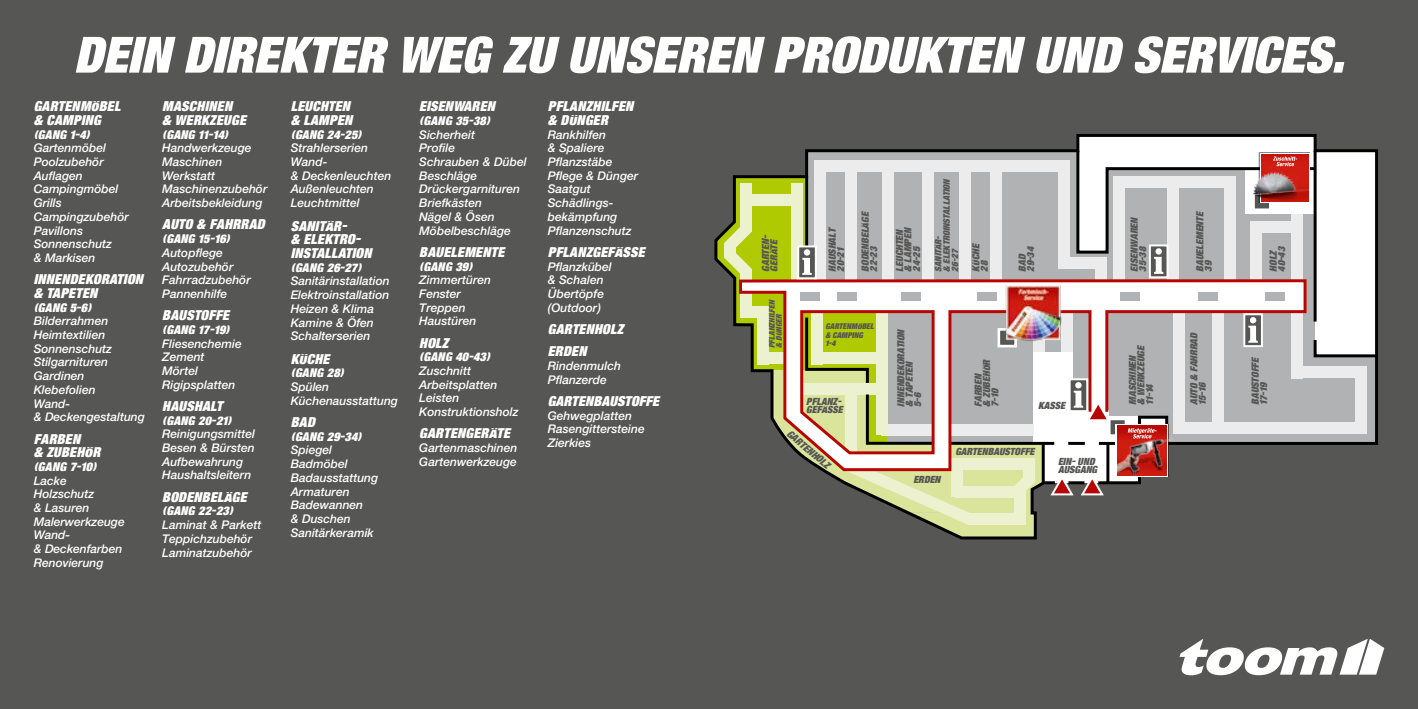
<style>
.page{position:relative;width:1418px;height:709px;background:#fff}
.page>*{position:absolute;margin:0;border:0;box-sizing:border-box;transform-origin:0 0}
.t1{font:50px "Toom Helvetica";color:#fff}
.t2{font:13.75px/13.8px "Toom Helvetica";letter-spacing:.02em;color:#fff}
.t3{font:italic 500 12px/13.8px "Helvetica Neue LT Pro";color:#fff}
.t4{font:12px "Toom Helvetica";letter-spacing:.02em;color:#fff}
.t5{font:9.88px/8.4px "Toom Helvetica";color:#565655}
.t6{font:8.88px/8.4px "Toom Helvetica";color:#565655}
.t7{font:7.88px/8.4px "Toom Helvetica";color:#565655}
</style>
<div class="page">
<div style="left:0;top:0;width:1417px;height:709px;background:#565655"></div>
<svg style="left:1179px;top:639px;width:205px;height:36px"></svg>
<svg style="left:714px;top:134px;width:603px;height:406px"></svg>
<svg style="left:716px;top:148px;width:662px;height:390px"></svg>
<img style="left:1002px;top:285px;width:60px;height:58px">
<hr style="left:1106px;top:443px;width:3px;height:40px;background:#000">
<h1 class="t1" style="left:74px;top:33px;width:1271px">DEIN DIREKTER WEG ZU UNSEREN PRODUKTEN UND SERVICES.</h1>
<p class="t2" style="left:34px;top:100px;width:88px">GARTENMÖBEL &amp; CAMPING</p>
<p class="t4" style="left:34px;top:129px;width:58px">(GANG 1-4)</p>
<p class="t3" style="left:34px;top:141px;width:97px">Gartenmöbel<br>Poolzubehör<br>Auflagen<br>Campingmöbel<br>Grills<br>Campingzubehör<br>Pavillons<br>Sonnenschutz<br>&amp; Markisen</p>
<p class="t2" style="left:34px;top:273px;width:111px">INNENDEKORATION &amp; TAPETEN</p>
<p class="t4" style="left:34px;top:302px;width:59px">(GANG 5-6)</p>
<p class="t3" style="left:34px;top:314px;width:113px">Bilderrahmen<br>Heimtextilien<br>Sonnenschutz<br>Stilgarnituren<br>Gardinen<br>Klebefolien<br>Wand-<br>&amp; Deckengestaltung</p>
<p class="t2" style="left:34px;top:432px;width:68px">FARBEN<br>&amp; ZUBEHÖR</p>
<p class="t4" style="left:34px;top:461px;width:64px">(GANG 7-10)</p>
<p class="t3" style="left:34px;top:473px;width:93px">Lacke<br>Holzschutz<br>&amp; Lasuren<br>Malerwerkzeuge<br>Wand-<br>&amp; Deckenfarben<br>Renovierung</p>
<p class="t2" style="left:162px;top:100px;width:85px">MASCHINEN<br>&amp; WERKZEUGE</p>
<p class="t4" style="left:162px;top:129px;width:68px">(GANG 11-14)</p>
<p class="t3" style="left:162px;top:141px;width:107px">Handwerkzeuge<br>Maschinen<br>Werkstatt<br>Maschinenzubehör<br>Arbeitsbekleidung</p>
<p class="t2" style="left:162px;top:218px;width:104px">AUTO &amp; FAHRRAD</p>
<p class="t4" style="left:162px;top:234px;width:69px">(GANG 15-16)</p>
<p class="t3" style="left:162px;top:245px;width:90px">Autopflege<br>Autozubehör<br>Fahrradzubehör<br>Pannenhilfe</p>
<p class="t2" style="left:162px;top:308px;width:68px">BAUSTOFFE</p>
<p class="t4" style="left:162px;top:324px;width:69px">(GANG 17-19)</p>
<p class="t3" style="left:162px;top:336px;width:81px">Fliesenchemie<br>Zement<br>Mörtel<br>Rigipsplatten</p>
<p class="t2" style="left:162px;top:399px;width:62px">HAUSHALT</p>
<p class="t4" style="left:162px;top:415px;width:71px">(GANG 20-21)</p>
<p class="t3" style="left:162px;top:427px;width:94px">Reinigungsmittel<br>Besen &amp; Bürsten<br>Aufbewahrung<br>Haushaltsleitern</p>
<p class="t2" style="left:162px;top:490px;width:86px">BODENBELÄGE</p>
<p class="t4" style="left:162px;top:506px;width:72px">(GANG 22-23)</p>
<p class="t3" style="left:162px;top:518px;width:101px">Laminat &amp; Parkett<br>Teppichzubehör<br>Laminatzubehör</p>
<p class="t2" style="left:291px;top:100px;width:63px">LEUCHTEN &amp; LAMPEN</p>
<p class="t4" style="left:291px;top:129px;width:72px">(GANG 24-25)</p>
<p class="t3" style="left:291px;top:141px;width:102px">Strahlerserien<br>Wand-<br>&amp; Deckenleuchten<br>Außenleuchten<br>Leuchtmittel</p>
<p class="t2" style="left:291px;top:219px;width:82px">SANITÄR-<br>&amp; ELEKTRO-<br>INSTALLATION</p>
<p class="t4" style="left:291px;top:262px;width:72px">(GANG 26-27)</p>
<p class="t3" style="left:291px;top:274px;width:101px">Sanitärinstallation<br>Elektroinstallation<br>Heizen &amp; Klima<br>Kamine &amp; Öfen<br>Schalterserien</p>
<p class="t2" style="left:291px;top:352px;width:40px">KÜCHE</p>
<p class="t4" style="left:291px;top:368px;width:55px">(GANG 28)</p>
<p class="t3" style="left:291px;top:380px;width:109px">Spülen<br>Küchenausstattung</p>
<p class="t2" style="left:291px;top:415px;width:26px">BAD</p>
<p class="t4" style="left:291px;top:431px;width:72px">(GANG 29-34)</p>
<p class="t3" style="left:291px;top:443px;width:89px">Spiegel<br>Badmöbel<br>Badausstattung<br>Armaturen<br>Badewannen<br>&amp; Duschen<br>Sanitärkeramik</p>
<p class="t2" style="left:419px;top:100px;width:77px">EISENWAREN</p>
<p class="t4" style="left:419px;top:115px;width:72px">(GANG 35-38)</p>
<p class="t3" style="left:419px;top:127px;width:109px">Sicherheit<br>Profile<br>Schrauben &amp; Dübel<br>Beschläge<br>Drückergarnituren<br>Briefkästen<br>Nägel &amp; Ösen<br>Möbelbeschläge</p>
<p class="t2" style="left:419px;top:245px;width:86px">BAUELEMENTE</p>
<p class="t4" style="left:419px;top:261px;width:55px">(GANG 39)</p>
<p class="t3" style="left:419px;top:273px;width:73px">Zimmertüren<br>Fenster<br>Treppen<br>Haustüren</p>
<p class="t2" style="left:419px;top:336px;width:31px">HOLZ</p>
<p class="t4" style="left:419px;top:352px;width:72px">(GANG 40-43)</p>
<p class="t3" style="left:419px;top:364px;width:101px">Zuschnitt<br>Arbeitsplatten<br>Leisten<br>Konstruktionsholz</p>
<p class="t2" style="left:419px;top:427px;width:92px">GARTENGERÄTE</p>
<p class="t3" style="left:419px;top:441px;width:99px">Gartenmaschinen<br>Gartenwerkzeuge</p>
<p class="t2" style="left:548px;top:100px;width:87px">PFLANZHILFEN &amp; DÜNGER</p>
<p class="t3" style="left:548px;top:127px;width:92px">Rankhilfen<br>&amp; Spaliere<br>Pflanzstäbe<br>Pflege &amp; Dünger<br>Saatgut<br>Schädlings&shy;bekämpfung<br>Pflanzenschutz</p>
<p class="t2" style="left:548px;top:245px;width:98px">PFLANZGEFÄSSE</p>
<p class="t3" style="left:548px;top:259px;width:65px">Pflanzkübel &amp; Schalen<br>Übertöpfe (Outdoor)</p>
<p class="t2" style="left:548px;top:318px;width:77px;line-height:22.2px">GARTENHOLZ<br>ERDEN</p>
<p class="t3" style="left:548px;top:358px;width:75px">Rindenmulch<br>Pflanzerde</p>
<p class="t2" style="left:548px;top:394px;width:113px">GARTENBAUSTOFFE</p>
<p class="t3" style="left:548px;top:408px;width:98px">Gehwegplatten<br>Rasengittersteine<br>Zierkies</p>
<p class="t5" style="left:761px;top:271px;width:38px;rotate:-90deg">GARTEN-<br>GERÄTE</p>
<p class="t5" style="left:828px;top:271px;width:46px;rotate:-90deg">HAUSHALT<br>20-21</p>
<p class="t5" style="left:861px;top:271px;width:62px;rotate:-90deg">BODENBELÄGE<br>22-23</p>
<p class="t5" style="left:895px;top:271px;width:46px;rotate:-90deg">LEUCHTEN &amp; LAMPEN<br>24-25</p>
<p class="t7" style="left:768px;top:348px;width:50px;line-height:6.9px;rotate:-90deg">PFLANZHILFEN &amp; DÜNGER</p>
<p class="t7" style="left:825px;top:322px;width:50px">GARTENMÖBEL &amp; CAMPING<br>1-4</p>
<p class="t5" style="left:897px;top:406px;width:79px;rotate:-90deg">INNENDEKORATION &amp; TAPETEN<br>5-6</p>
<p class="t5" style="left:806px;top:397px;width:37px">PFLANZ-</p>
<p class="t5" style="left:806px;top:405px;width:38px">GEFÄßE</p>
<p class="t5" style="left:790px;top:429px;width:54px;rotate:40deg">GARTENHOLZ</p>
<p class="t6" style="left:934px;top:271px;width:94px;rotate:-90deg">SANITÄR-<br>&amp; ELEKTROINSTALLATION<br>26-27</p>
<p class="t5" style="left:971px;top:271px;width:30px;rotate:-90deg">KÜCHE<br>28</p>
<p class="t5" style="left:1018px;top:271px;width:27px;rotate:-90deg">BAD<br>29-34</p>
<p class="t5" style="left:974px;top:406px;width:49px;rotate:-90deg">FARBEN<br>&amp; ZUBEHÖR<br>7-10</p>
<p class="t5" style="left:1038px;top:402px;width:28px">KASSE</p>
<p class="t5" style="left:955px;top:447px;width:80px">GARTENBAUSTOFFE</p>
<p class="t5" style="left:1058px;top:457px;width:41px">EIN- UND<br>AUSGANG</p>
<p class="t5" style="left:913px;top:475px;width:29px">ERDEN</p>
<p class="t5" style="left:1130px;top:271px;width:56px;rotate:-90deg">EISENWAREN<br>35-38</p>
<p class="t5" style="left:1195px;top:271px;width:62px;rotate:-90deg">BAUELEMENTE<br>39</p>
<p class="t5" style="left:1128px;top:405px;width:61px;rotate:-90deg">MASCHINEN<br>&amp; WERKZEUGE<br>11-14</p>
<p class="t5" style="left:1189px;top:405px;width:74px;rotate:-90deg">AUTO &amp; FAHRRAD<br>15-16</p>
<p class="t5" style="left:1269px;top:271px;width:27px;rotate:-90deg">HOLZ<br>40-43</p>
<p class="t5" style="left:1251px;top:405px;width:49px;rotate:-90deg">BAUSTOFFE<br>17-19</p>
</div>
